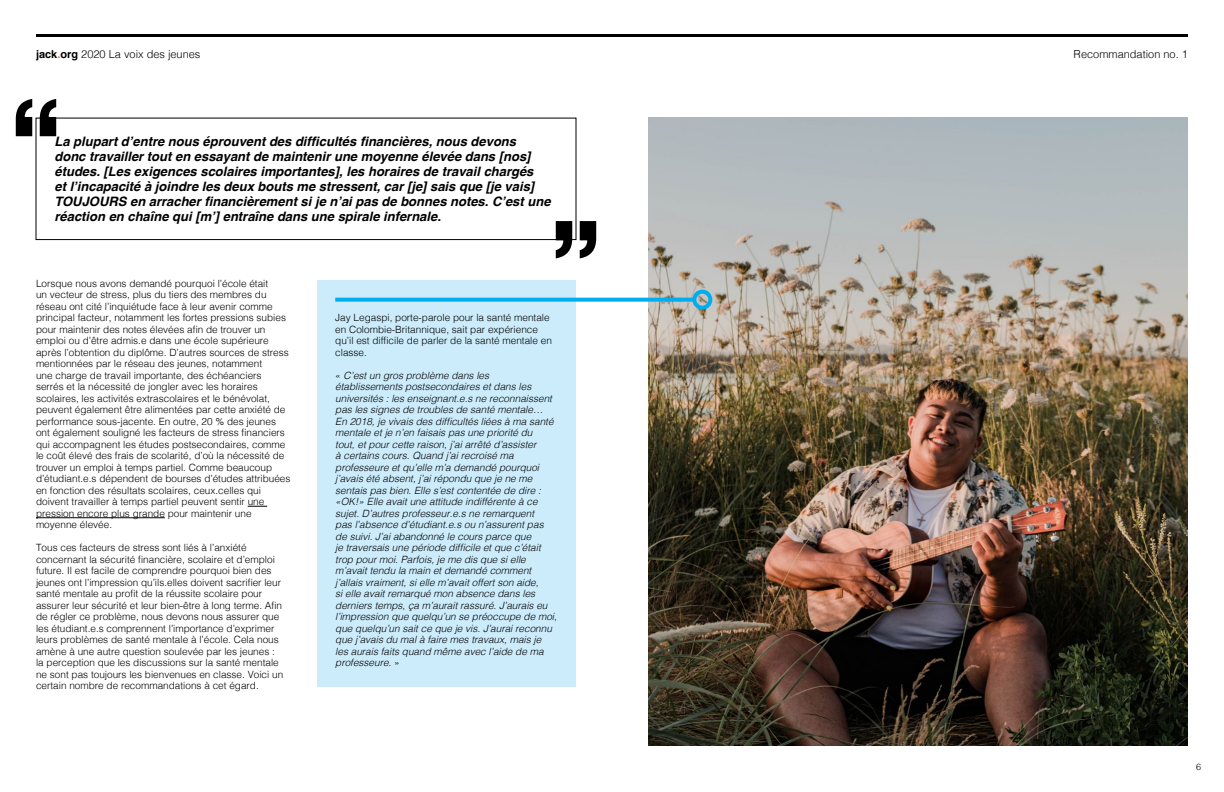
<style>
.page{position:relative;width:1224px;height:792px;background:#fff}
.page>*{position:absolute;margin:0;border:0;box-sizing:border-box;transform-origin:0 0}
.t1{font:italic 700 13px/15px "Helvetica";color:#000}
.t2{font:300 11px "Helvetica";color:#000}
.t3{font:300 10px/11.5px "Helvetica";color:#000}
.t4{font:italic 300 10px/11.5px "Helvetica";color:#000}
.t5{font:300 9px "Helvetica";color:#000}
.s1{font-weight:700}
.s2{font-weight:700;color:#f05a22}
.s3{font-style:normal}
</style>
<div class="page">
<div style="left:317px;top:280px;width:259px;height:407px;background:#ccecfc"></div>
<div style="left:36px;top:118px;width:540px;height:122px;border:1px solid #000"></div>
<svg style="left:16px;top:99px;width:40px;height:37px"></svg>
<svg style="left:556px;top:221px;width:40px;height:37px"></svg>
<img style="left:648px;top:118px;width:540px;height:627px">
<svg style="left:335px;top:298px;width:357px;height:4px"></svg>
<div style="left:692px;top:290px;width:20px;height:20px;border:4px solid #00aeef;border-radius:50%"></div>
<svg style="left:248px;top:506px;width:19px;height:1px"></svg>
<hr style="left:36px;top:517px;width:129px;height:1px;background:#000">
<hr style="left:36px;top:34px;width:1152px;height:3px;background:#000">
<p class="t2" style="left:36px;top:45px;width:166px"><span class="s1">jack</span><span class="s2">.</span><span class="s1">org</span> 2020 La voix des jeunes</p>
<p class="t1" style="left:54px;top:134px;width:498px">La plupart d’entre nous éprouvent des difficultés financières, nous devons<br>donc travailler tout en essayant de maintenir une moyenne élevée dans [nos] études. [Les exigences scolaires importantes], les horaires de travail chargés<br>et l’incapacité à joindre les deux bouts me stressent, car [je] sais que [je vais] TOUJOURS en arracher financièrement si je n’ai pas de bonnes notes. C’est une réaction en chaîne qui [m’] entraîne dans une spirale infernale.</p>
<p class="t3" style="left:36px;top:277px;width:256px">Lorsque nous avons demandé pourquoi l’école était<br>un vecteur de stress, plus du tiers des membres du réseau ont cité l’inquiétude face à leur avenir comme principal facteur, notamment les fortes pressions subies pour maintenir des notes élevées afin de trouver un emploi ou d’être admis.e dans une école supérieure après l’obtention du diplôme. D’autres sources de stress mentionnées par le réseau des jeunes, notamment<br>une charge de travail importante, des échéanciers serrés et la nécessité de jongler avec les horaires scolaires, les activités extrascolaires et le bénévolat, peuvent également être alimentées par cette anxiété de performance sous-jacente. En outre, 20 % des jeunes ont également souligné les facteurs de stress financiers qui accompagnent les études postsecondaires, comme le coût élevé des frais de scolarité, d’où la nécessité de trouver un emploi à temps partiel. Comme beaucoup d’étudiant.e.s dépendent de bourses d’études attribuées en fonction des résultats scolaires, ceux.celles qui doivent travailler à temps partiel peuvent sentir une pression encore plus grande pour maintenir une moyenne élevée.</p>
<p class="t3" style="left:36px;top:541px;width:249px">Tous ces facteurs de stress sont liés à l’anxiété concernant la sécurité financière, scolaire et d’emploi future. Il est facile de comprendre pourquoi bien des jeunes ont l’impression qu’ils.elles doivent sacrifier leur santé mentale au profit de la réussite scolaire pour assurer leur sécurité et leur bien-être à long terme. Afin de régler ce problème, nous devons nous assurer que les étudiant.e.s comprennent l’importance d’exprimer leurs problèmes de santé mentale à l’école. Cela nous amène à une autre question soulevée par les jeunes : la perception que les discussions sur la santé mentale ne sont pas toujours les bienvenues en classe. Voici un certain nombre de recommandations à cet égard.</p>
<p class="t3" style="left:335px;top:311px;width:218px">Jay Legaspi, porte-parole pour la santé mentale en Colombie-Britannique, sait par expérience qu’il est difficile de parler de la santé mentale en classe.</p>
<p class="t4" style="left:335px;top:369px;width:223px"><span class="s3">«</span> C’est un gros problème dans les établissements postsecondaires et dans les universités : les enseignant.e.s ne reconnaissent pas les signes de troubles de santé mentale… En 2018, je vivais des difficultés liées à ma santé mentale et je n’en faisais pas une priorité du<br>tout, et pour cette raison, j’ai arrêté d’assister<br>à certains cours. Quand j’ai recroisé ma professeure et qu’elle m’a demandé pourquoi j’avais été absent, j’ai répondu que je ne me sentais pas bien. Elle s’est contentée de dire : «OK!» Elle avait une attitude indifférente à ce sujet. D’autres professeur.e.s ne remarquent<br>pas l’absence d’étudiant.e.s ou n’assurent pas de suivi. J’ai abandonné le cours parce que<br>je traversais une période difficile et que c’était trop pour moi. Parfois, je me dis que si elle m’avait tendu la main et demandé comment j’allais vraiment, si elle m’avait offert son aide,<br>si elle avait remarqué mon absence dans les derniers temps, ça m’aurait rassuré. J’aurais eu l’impression que quelqu’un se préoccupe de moi, que quelqu’un sait ce que je vis. J’aurai reconnu que j’avais du mal à faire mes travaux, mais je<br>les aurais faits quand même avec l’aide de ma professeure. <span class="s3">»</span></p>
<p class="t2" style="left:1074px;top:45px;width:116px">Recommandation no. 1</p>
<p class="t5" style="left:1196px;top:759px;width:7px">6</p>
</div>
